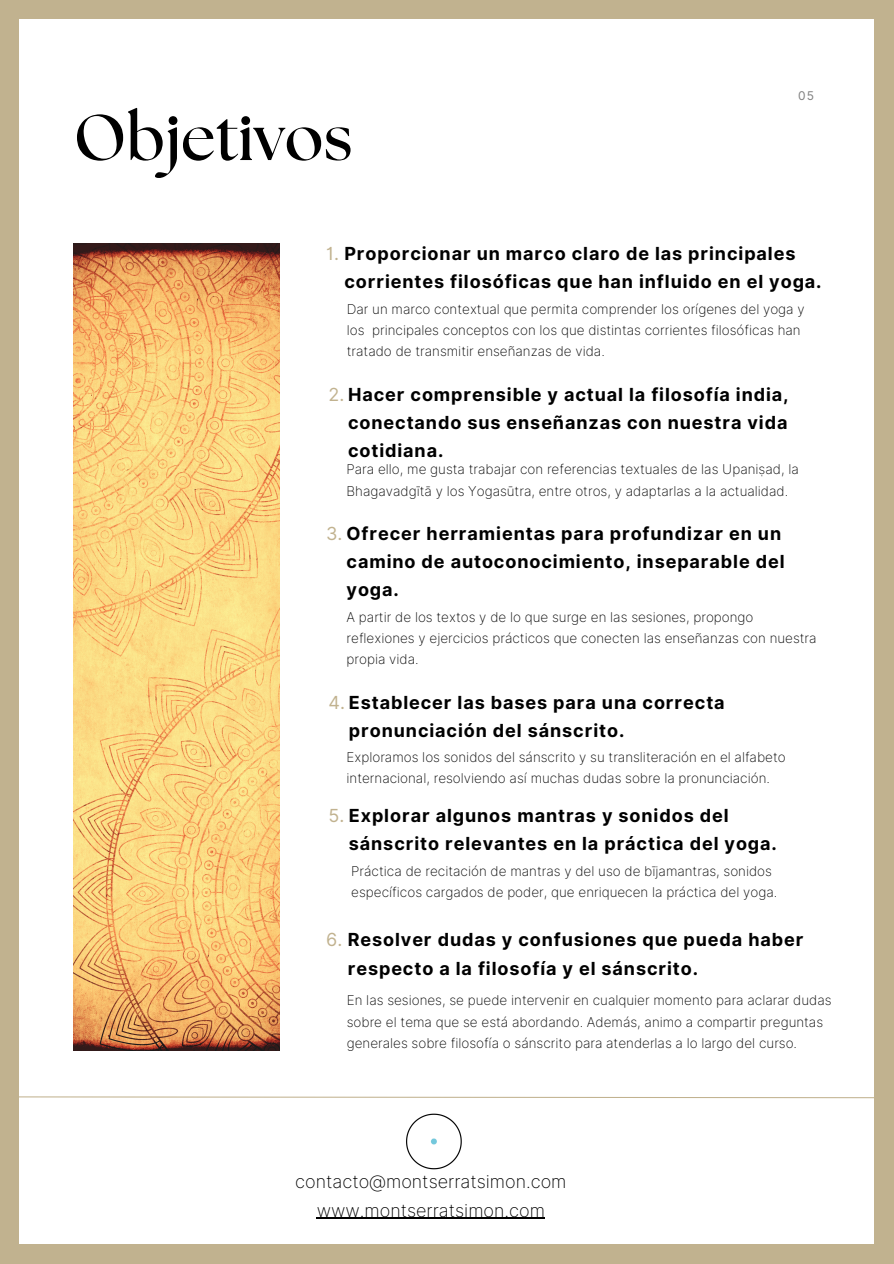
<style>
.page{position:relative;width:894px;height:1264px;background:#fff}
.page>*{position:absolute;margin:0;border:0;box-sizing:border-box;transform-origin:0 0}
.t1{font:700 64.5px "The Seasons";color:#000}
.t2{font:700 18px/28.2px "Inter";letter-spacing:.05em;color:#000}
.t3{font:200 18px "Inter";color:#000}
.t4{font:200 13.5px/21.3px "Inter";color:#000}
.t5{font:12px "Inter";color:#7f7f7f}
.s1{font-weight:400;color:#c1b28f}
</style>
<div class="page">
<div style="left:0;top:0;width:893px;height:1263px;background:#c1b28f"></div>
<div style="left:19px;top:19px;width:854px;height:1224px;background:#fff"></div>
<svg style="left:19px;top:1095px;width:855px;height:3px"></svg>
<img style="left:337px;top:1095px;width:187px;height:75px">
<hr style="left:316px;top:1217px;width:229px;height:1px;background:#000">
<img style="left:73px;top:244px;width:206px;height:806px">
<h3 class="t1" style="left:73px;top:108px;width:281px">Objetivos</h3>
<h2 class="t5" style="left:797px;top:89px;width:17px">05</h2>
<h2 class="t2" style="left:344px;top:240px;width:478px;text-indent:-18px"><span class="s1">1.</span> Proporcionar un marco claro de las principales corrientes filosóficas que han influido en el yoga.</h2>
<h3 class="t4" style="left:347px;top:298px;width:459px">Dar un marco contextual que permita comprender los orígenes del yoga y los principales conceptos con los que distintas corrientes filosóficas han tratado de transmitir enseñanzas de vida.</h3>
<p class="t2" style="left:328px;top:380px;width:461px"><span class="s1">2.</span> Hacer comprensible y actual la filosofía india,</p>
<h3 class="t2" style="left:348px;top:408px;width:441px">conectando sus enseñanzas con nuestra vida cotidiana.</h3>
<p class="t4" style="left:346px;top:459px;width:453px">Para ello, me gusta trabajar con referencias textuales de las Upaniṣad, la<br>Bhagavadgītā y los Yogasūtra, entre otros, y adaptarlas a la actualidad.</p>
<h3 class="t2" style="left:326px;top:519px;width:456px"><span class="s1">3.</span> Ofrecer herramientas para profundizar en un</h3>
<h2 class="t2" style="left:346px;top:547px;width:439px">camino de autoconocimiento, inseparable del yoga.</h2>
<p class="t4" style="left:346px;top:606px;width:471px">A partir de los textos y de lo que surge en las sesiones, propongo reflexiones y ejercicios prácticos que conecten las enseñanzas con nuestra propia vida.</p>
<h3 class="t2" style="left:328px;top:688px;width:397px"><span class="s1">4.</span> Establecer las bases para una correcta</h3>
<h2 class="t2" style="left:349px;top:716px;width:277px">pronunciación del sánscrito.</h2>
<h2 class="t4" style="left:346px;top:746px;width:440px">Exploramos los sonidos del sánscrito y su transliteración en el alfabeto internacional, resolviendo así muchas dudas sobre la pronunciación.</h2>
<p class="t2" style="left:328px;top:801px;width:401px"><span class="s1">5.</span> Explorar algunos mantras y sonidos del</p>
<h3 class="t2" style="left:349px;top:829px;width:429px">sánscrito relevantes en la práctica del yoga.</h3>
<h3 class="t4" style="left:351px;top:860px;width:427px">Práctica de recitación de mantras y del uso de bījamantras, sonidos específicos cargados de poder, que enriquecen la práctica del yoga.</h3>
<h2 class="t2" style="left:326px;top:925px;width:478px"><span class="s1">6.</span> Resolver dudas y confusiones que pueda haber</h2>
<p class="t2" style="left:347px;top:953px;width:352px">respecto a la filosofía y el sánscrito.</p>
<p class="t4" style="left:347px;top:989px;width:486px">En las sesiones, se puede intervenir en cualquier momento para aclarar dudas sobre el tema que se está abordando. Además, animo a compartir preguntas generales sobre filosofía o sánscrito para atenderlas a lo largo del curso.</p>
<p class="t3" style="left:295px;top:1170px;width:273px">contacto@montserratsimon.com</p>
<p class="t3" style="left:316px;top:1199px;width:230px">www.montserratsimon.com</p>
</div>
